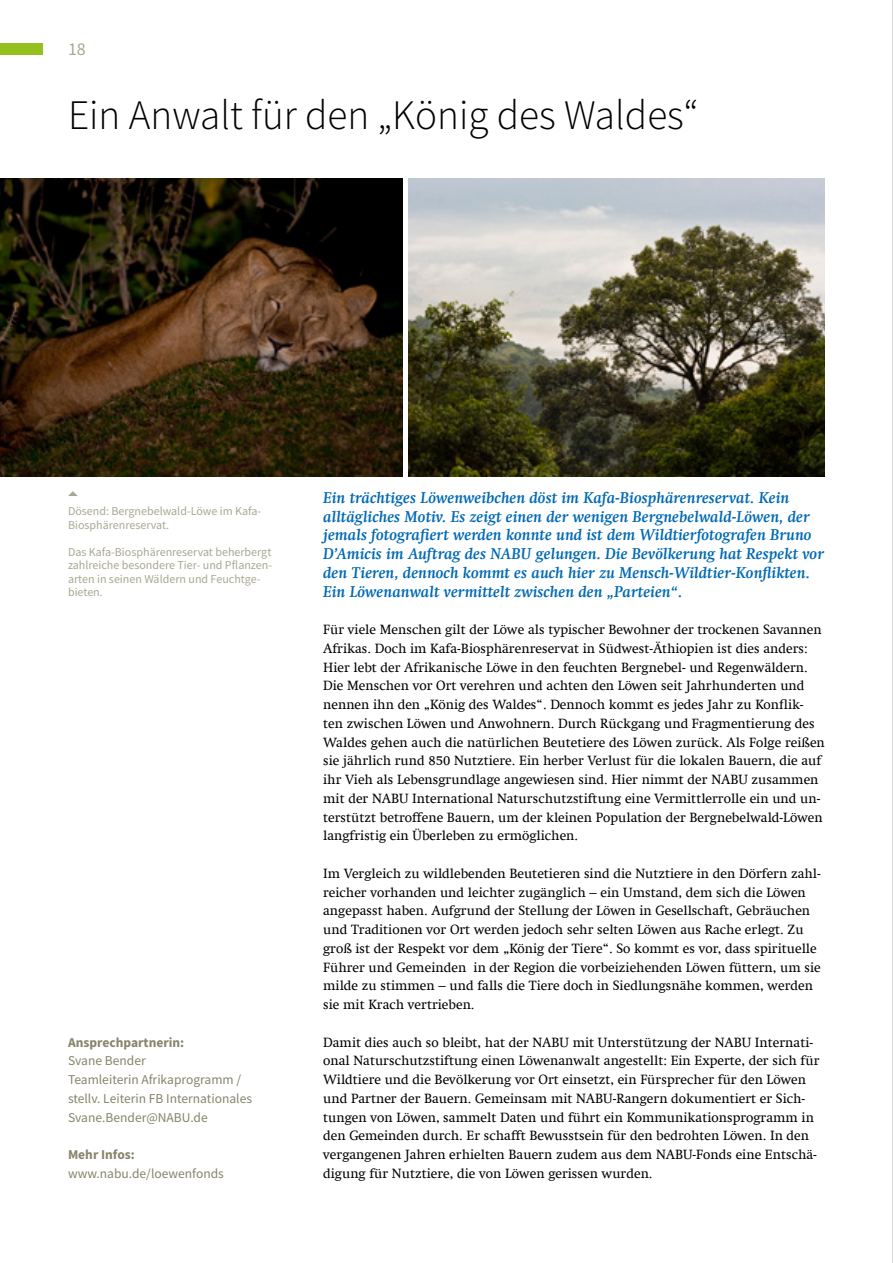
<style>
.page{position:relative;width:893px;height:1263px;background:#fff}
.page>*{position:absolute;margin:0;border:0;box-sizing:border-box;transform-origin:0 0}
.t1{font:300 42px "Source Sans Pro";color:#000}
.t2{font:18px "Source Sans Pro";color:#a9a791}
.t3{font:italic 700 15.75px/18.8px "Swift Com";color:#0069b4}
.t4{font:13.5px/18.8px "Swift Com";color:#000}
.t5{font:13.5px/18.8px "Source Sans Pro";color:#86846b}
.t6{font:700 13.5px "Source Sans Pro";color:#86846b}
.t7{font:12px/13.5px "Source Sans Pro";color:#a9a791}
</style>
<div class="page">
<div style="left:0;top:44px;width:43px;height:11px;background:#95c11f"></div>
<svg style="left:68px;top:491px;width:10px;height:5px"></svg>
<img style="left:0;top:179px;width:403px;height:297px">
<img style="left:408px;top:179px;width:417px;height:297px">
<hr style="left:892px;top:0;width:1px;height:1263px;background:#b3b2b2">
<h2 class="t2" style="left:68px;top:38px;width:19px">18</h2>
<h1 class="t1" style="left:68px;top:90px;width:632px">Ein Anwalt für den „König des Waldes“</h1>
<p class="t7" style="left:68px;top:504px;width:195px">Dösend: Bergnebelwald-Löwe im Kafa-<br>Biosphärenreservat.</p>
<p class="t7" style="left:68px;top:545px;width:205px">Das Kafa-Biosphärenreservat beherbergt zahlreiche besondere Tier- und Pflanzen&shy;arten in seinen Wäldern und Feuchtge&shy;bieten.</p>
<p class="t6" style="left:68px;top:1033px;width:118px">Ansprechpartnerin:</p>
<p class="t5" style="left:68px;top:1051px;width:185px">Svane Bender<br>Teamleiterin Afrikaprogramm / stellv. Leiterin FB Internationales<br>Svane.Bender@NABU.de</p>
<p class="t6" style="left:68px;top:1145px;width:68px">Mehr Infos:</p>
<p class="t5" style="left:68px;top:1164px;width:157px">www.nabu.de/loewenfonds</p>
<p class="t3" style="left:323px;top:488px;width:502px">Ein trächtiges Löwenweibchen döst im Kafa-Biosphärenreservat. Kein alltägliches Motiv. Es zeigt einen der wenigen Bergnebelwald-Löwen, der jemals fotografiert werden konnte und ist dem Wildtierfotografen Bruno D’Amicis im Auftrag des NABU gelungen. Die Bevölkerung hat Respekt vor den Tieren, dennoch kommt es auch hier zu Mensch-Wildtier-Konflikten.<br>Ein Löwenanwalt vermittelt zwischen den „Parteien“.</p>
<p class="t4" style="left:323px;top:620px;width:503px">Für viele Menschen gilt der Löwe als typischer Bewohner der trockenen Savannen Afrikas. Doch im Kafa-Biosphärenreservat in Südwest-Äthiopien ist dies anders:<br>Hier lebt der Afrikanische Löwe in den feuchten Bergnebel- und Regenwäldern.<br>Die Menschen vor Ort verehren und achten den Löwen seit Jahrhunderten und nennen ihn den „König des Waldes“. Dennoch kommt es jedes Jahr zu Konflik&shy;ten zwischen Löwen und Anwohnern. Durch Rückgang und Fragmentierung des Waldes gehen auch die natürlichen Beutetiere des Löwen zurück. Als Folge reißen sie jährlich rund 850 Nutztiere. Ein herber Verlust für die lokalen Bauern, die auf ihr Vieh als Lebensgrundlage angewiesen sind. Hier nimmt der NABU zusammen mit der NABU International Naturschutzstiftung eine Vermittlerrolle ein und un&shy;terstützt betroffene Bauern, um der kleinen Population der Bergnebelwald-Löwen langfristig ein Überleben zu ermöglichen.</p>
<p class="t4" style="left:323px;top:864px;width:499px">Im Vergleich zu wildlebenden Beutetieren sind die Nutztiere in den Dörfern zahl&shy;reicher vorhanden und leichter zugänglich – ein Umstand, dem sich die Löwen angepasst haben. Aufgrund der Stellung der Löwen in Gesellschaft, Gebräuchen und Traditionen vor Ort werden jedoch sehr selten Löwen aus Rache erlegt. Zu groß ist der Respekt vor dem „König der Tiere“. So kommt es vor, dass spirituelle Führer und Gemeinden in der Region die vorbeiziehenden Löwen füttern, um sie milde zu stimmen – und falls die Tiere doch in Siedlungsnähe kommen, werden sie mit Krach vertrieben.</p>
<p class="t4" style="left:323px;top:1033px;width:498px">Damit dies auch so bleibt, hat der NABU mit Unterstützung der NABU Internati&shy;onal Naturschutzstiftung einen Löwenanwalt angestellt: Ein Experte, der sich für Wildtiere und die Bevölkerung vor Ort einsetzt, ein Fürsprecher für den Löwen und Partner der Bauern. Gemeinsam mit NABU-Rangern dokumentiert er Sich&shy;tungen von Löwen, sammelt Daten und führt ein Kommunikationsprogramm in den Gemeinden durch. Er schafft Bewusstsein für den bedrohten Löwen. In den vergangenen Jahren erhielten Bauern zudem aus dem NABU-Fonds eine Entschä&shy;digung für Nutztiere, die von Löwen gerissen wurden.</p>
</div>
